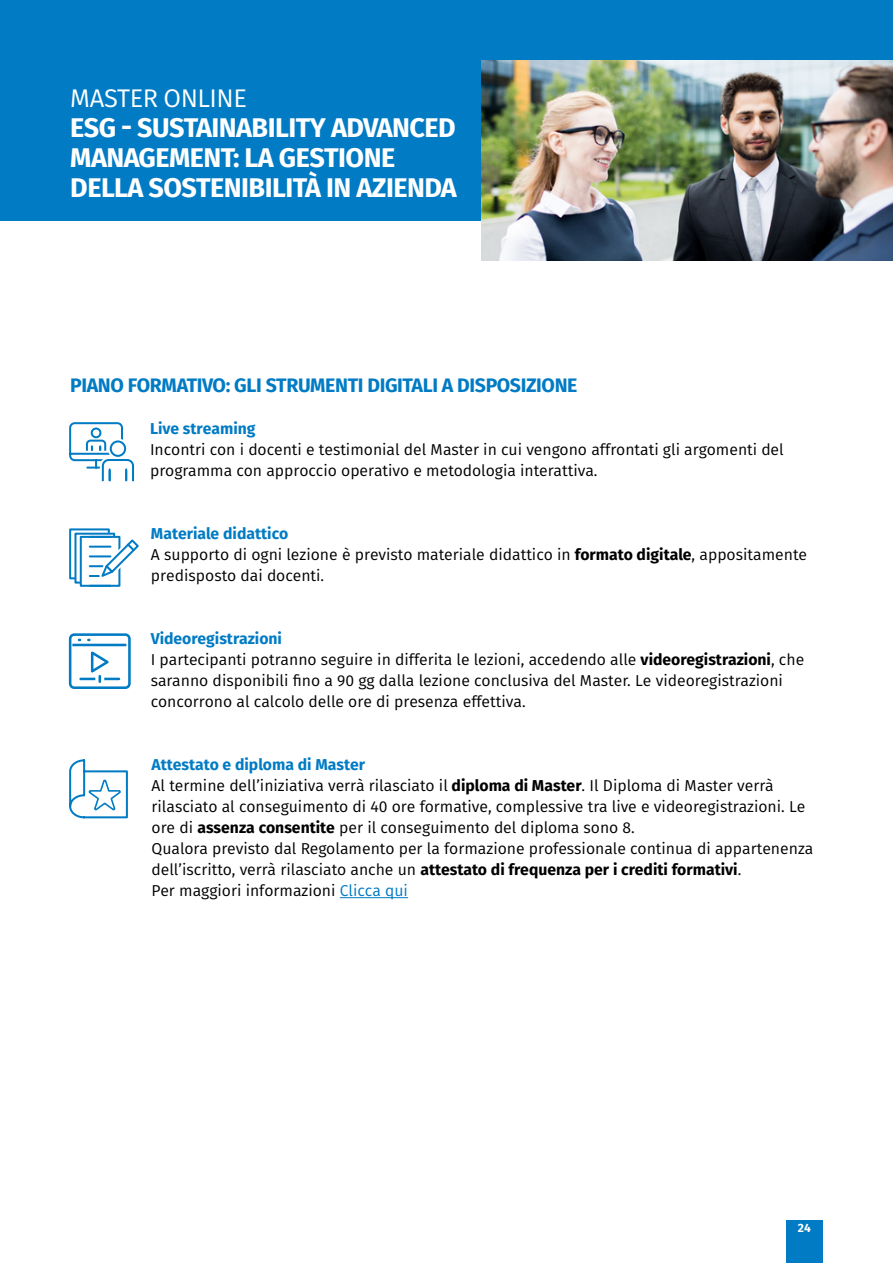
<style>
.page{position:relative;width:893px;height:1263px;background:#fff}
.page>*{position:absolute;margin:0;border:0;box-sizing:border-box;transform-origin:0 0}
.t1{font:700 27px/30px "Fira Sans";letter-spacing:-.02em;color:#fff}
.t2{font:25.5px "Fira Sans";letter-spacing:-.02em;color:#fff}
.t3{font:700 19.5px "Fira Sans";letter-spacing:-.02em;color:#007bc4}
.t4{font:15.75px/21px "Fira Sans";color:#000}
.t5{font:700 15.75px "Fira Sans";color:#007bc4}
.t6{font:700 12px "Fira Sans";color:#fff}
.s1{font-weight:700;color:#007bc4}
.s2{font-weight:700}
.s3{color:#007bc4}
</style>
<div class="page">
<div style="left:786px;top:1220px;width:37px;height:43px;background:#007bc4"></div>
<div style="left:0;top:0;width:893px;height:221px;background:#007bc4"></div>
<img style="left:482px;top:61px;width:411px;height:199px">
<hr style="left:340px;top:897px;width:68px;height:1px;background:#007bc4">
<svg style="left:69px;top:422px;width:65px;height:60px"></svg>
<hr style="left:90px;top:585px;width:20px;height:2px;background:#007bc4">
<svg style="left:69px;top:528px;width:70px;height:57px"></svg>
<svg style="left:68px;top:633px;width:63px;height:56px"></svg>
<svg style="left:69px;top:759px;width:59px;height:60px"></svg>
<h2 class="t2" style="left:70px;top:80px;width:178px">MASTER ONLINE</h2>
<h1 class="t1" style="left:70px;top:113px;width:388px">ESG - SUSTAINABILITY ADVANCED<br>MANAGEMENT: LA GESTIONE<br>DELLA SOSTENIBILITÀ IN AZIENDA</h1>
<p class="t3" style="left:70px;top:372px;width:509px">PIANO FORMATIVO: GLI STRUMENTI DIGITALI A DISPOSIZIONE</p>
<p class="t5" style="left:150px;top:417px;width:107px">Live streaming</p>
<p class="t4" style="left:150px;top:439px;width:635px">Incontri con i docenti e testimonial del Master in cui vengono affrontati gli argomenti del programma con approccio operativo e metodologia interattiva.</p>
<p class="t4" style="left:151px;top:523px;width:658px"><span class="s1">Materiale didattico<br></span>A supporto di ogni lezione è previsto materiale didattico in <span class="s2">formato digitale</span>, appositamente predisposto dai docenti.</p>
<p class="t4" style="left:151px;top:628px;width:655px"><span class="s1">Videoregistrazioni<br></span>I partecipanti potranno seguire in differita le lezioni, accedendo alle <span class="s2">videoregistrazioni</span>, che saranno disponibili fino a 90 gg dalla lezione conclusiva del Master. Le videoregistrazioni concorrono al calcolo delle ore di presenza effettiva.</p>
<p class="t4" style="left:152px;top:754px;width:663px"><span class="s1">Attestato e diploma di Master<br></span>Al termine dell’iniziativa verrà rilasciato il <span class="s2">diploma di Master</span>. Il Diploma di Master verrà rilasciato al conseguimento di 40 ore formative, complessive tra live e videoregistrazioni. Le ore di <span class="s2">assenza consentite</span> per il conseguimento del diploma sono 8.<br>Qualora previsto dal Regolamento per la formazione professionale continua di appartenenza dell’iscritto, verrà rilasciato anche un <span class="s2">attestato di frequenza per i crediti formativi</span>.<br>Per maggiori informazioni <span class="s3">Clicca qui</span></p>
<p class="t6" style="left:798px;top:1220px;width:14px">24</p>
</div>
